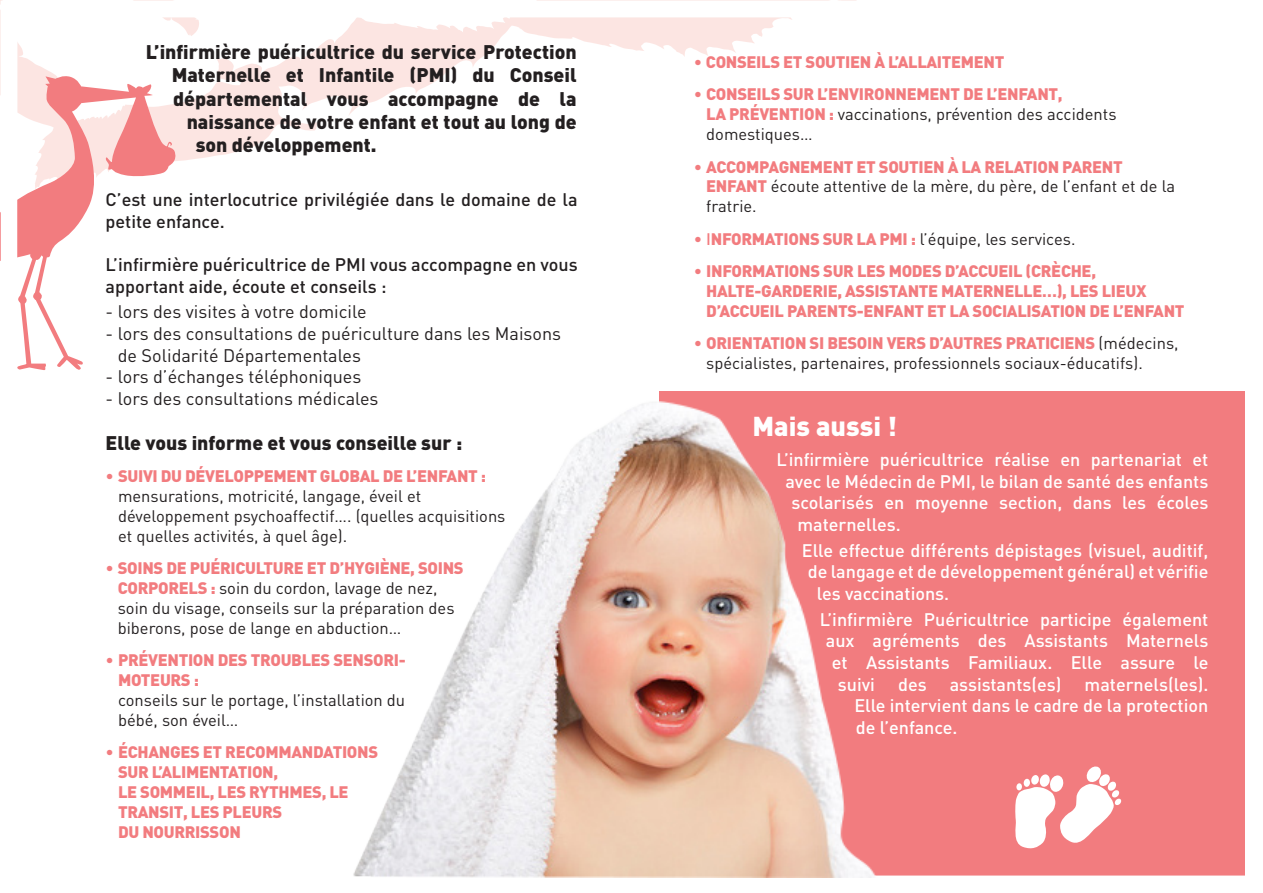
<style>
.page{position:relative;width:1263px;height:893px;background:#fff}
.page>*{position:absolute;margin:0;border:0;box-sizing:border-box;transform-origin:0 0}
.t1{font:900 27px "DIN";color:#fff}
.t2{font:900 19.5px "DIN";color:#231f20}
.t3{font:500 18px/21.6px "DIN";color:#fff;text-align:justify}
.t4{font:18px/21.6px "DIN";color:#231f20}
.t5{font:500 18px/21.6px "DIN";color:#231f20}
.t6{font:16.5px/19.8px "DIN";color:#231f20}
.t7{font:900 16.5px/19.8px "DIN";letter-spacing:-.02em;color:#f27c7f}
.s1{font-weight:500;color:#f27c7f}
.s2{font-weight:900;color:#f27c7f}
.s3{font-weight:500}
.s4{font-weight:400;color:#231f20}
</style>
<div class="page">
<div style="left:659px;top:391px;width:586px;height:489px;background:#f27c7f"></div>
<svg style="left:177px;top:0;width:679px;height:161px"></svg>
<svg style="left:0;top:0;width:569px;height:127px"></svg>
<svg style="left:0;top:74px;width:177px;height:296px"></svg>
<svg style="left:1015px;top:766px;width:106px;height:83px"></svg>
<img style="left:353px;top:401px;width:577px;height:477px">
<p class="t2" style="left:146px;top:39px;width:432px">L’infirmière puéricultrice du service Protection</p>
<p class="t2" style="left:172px;top:62px;width:407px">Maternelle et Infantile (PMI) du Conseil</p>
<p class="t2" style="left:173px;top:86px;width:405px">départemental vous accompagne de la</p>
<p class="t2" style="left:187px;top:109px;width:392px">naissance de votre enfant et tout au long de</p>
<p class="t2" style="left:196px;top:132px;width:182px">son développement.</p>
<p class="t5" style="left:106px;top:188px;width:474px">C’est une interlocutrice privilégiée dans le domaine de la petite enfance.</p>
<p class="t5" style="left:106px;top:253px;width:474px">L’infirmière puéricultrice de PMI vous accompagne en vous apportant aide, écoute et conseils :</p>
<p class="t4" style="left:106px;top:301px;width:262px">- lors des visites à votre domicile</p>
<p class="t4" style="left:118px;top:322px;width:445px;text-indent:-12px">- lors des consultations de puériculture dans les Maisons de Solidarité Départementales</p>
<p class="t4" style="left:106px;top:366px;width:257px">- lors d’échanges téléphoniques</p>
<p class="t4" style="left:106px;top:387px;width:274px">- lors des consultations médicales</p>
<p class="t2" style="left:106px;top:430px;width:358px">Elle vous informe et vous conseille sur :</p>
<p class="t6" style="left:118px;top:466px;width:389px;text-indent:-12px"><span class="s1">•</span> <span class="s2">SUIVI DU DÉVELOPPEMENT GLOBAL DE L’ENFANT : </span>mensurations, motricité, langage, éveil et développement psychoaffectif…. (quelles acquisitions et quelles activités, à quel âge).</p>
<p class="t6" style="left:118px;top:558px;width:347px;text-indent:-12px"><span class="s1">•</span> <span class="s2">SOINS DE PUÉRICULTURE ET D’HYGIÈNE, SOINS CORPORELS :</span> soin du cordon, lavage de nez, soin du visage, conseils sur la préparation des biberons, pose de lange en abduction…</p>
<p class="t7" style="left:118px;top:650px;width:289px;text-indent:-12px"><span class="s3">•</span> PRÉVENTION DES TROUBLES SENSORI-<br>MOTEURS :</p>
<p class="t6" style="left:118px;top:690px;width:289px">conseils sur le portage, l’installation du bébé, son éveil…</p>
<p class="t7" style="left:118px;top:742px;width:262px;text-indent:-12px"><span class="s3">•</span> ÉCHANGES ET RECOMMANDATIONS<br>SUR L’ALIMENTATION,<br>LE SOMMEIL, LES RYTHMES, LE<br>TRANSIT, LES PLEURS<br>DU NOURRISSON</p>
<p class="t7" style="left:694px;top:51px;width:312px"><span class="s3">•</span> CONSEILS ET SOUTIEN À L’ALLAITEMENT</p>
<p class="t7" style="left:706px;top:84px;width:412px;text-indent:-12px"><span class="s3">•</span> CONSEILS SUR L’ENVIRONNEMENT DE L’ENFANT,<br>LA PRÉVENTION : <span class="s4">vaccinations, prévention des accidents domestiques…</span></p>
<p class="t6" style="left:706px;top:156px;width:470px;text-indent:-12px"><span class="s1">•</span> <span class="s2">ACCOMPAGNEMENT ET SOUTIEN À LA RELATION PARENT<br>ENFANT</span> écoute attentive de la mère, du père, de l’enfant et de la fratrie.</p>
<p class="t6" style="left:694px;top:229px;width:383px"><span class="s1">• I</span><span class="s2">NFORMATIONS SUR LA PMI :</span> l’équipe, les services.</p>
<p class="t7" style="left:706px;top:260px;width:480px;text-indent:-12px"><span class="s3">•</span> INFORMATIONS SUR LES MODES D’ACCUEIL (CRÈCHE,<br>HALTE-GARDERIE, ASSISTANTE MATERNELLE…), LES LIEUX<br>D’ACCUEIL PARENTS-ENFANT ET LA SOCIALISATION DE L’ENFANT</p>
<p class="t6" style="left:706px;top:333px;width:474px;text-indent:-12px"><span class="s1">•</span> <span class="s2">ORIENTATION SI BESOIN VERS D’AUTRES PRATICIENS</span> (médecins, spécialistes, partenaires, professionnels sociaux-éducatifs).</p>
<h1 class="t1" style="left:752px;top:408px;width:146px">Mais aussi !</h1>
<p class="t3" style="left:776px;top:448px;width:433px">L’infirmière puéricultrice réalise en partenariat et</p>
<p class="t3" style="left:785px;top:470px;width:424px">avec le Médecin de PMI, le bilan de santé des enfants</p>
<p class="t3" style="left:791px;top:491px;width:419px">scolarisés en moyenne section, dans les écoles</p>
<p class="t3" style="left:797px;top:513px;width:105px">maternelles.</p>
<p class="t3" style="left:802px;top:539px;width:408px">Elle effectue différents dépistages (visuel, auditif,</p>
<p class="t3" style="left:808px;top:560px;width:402px">de langage et de développement général) et vérifie</p>
<p class="t3" style="left:817px;top:582px;width:134px">les vaccinations.</p>
<p class="t3" style="left:820px;top:608px;width:390px">L’infirmière Puéricultrice participe également</p>
<p class="t3" style="left:826px;top:629px;width:384px">aux agréments des Assistants Maternels</p>
<p class="t3" style="left:832px;top:651px;width:378px">et Assistants Familiaux. Elle assure le</p>
<p class="t3" style="left:838px;top:673px;width:39px">suivi</p>
<p class="t3" style="left:898px;top:673px;width:30px">des</p>
<p class="t3" style="left:950px;top:673px;width:113px">assistants(es)</p>
<p class="t3" style="left:854px;top:673px;width:356px;text-indent:230px">maternels(les).<br>Elle intervient dans le cadre de la protection de l’enfance.</p>
</div>
